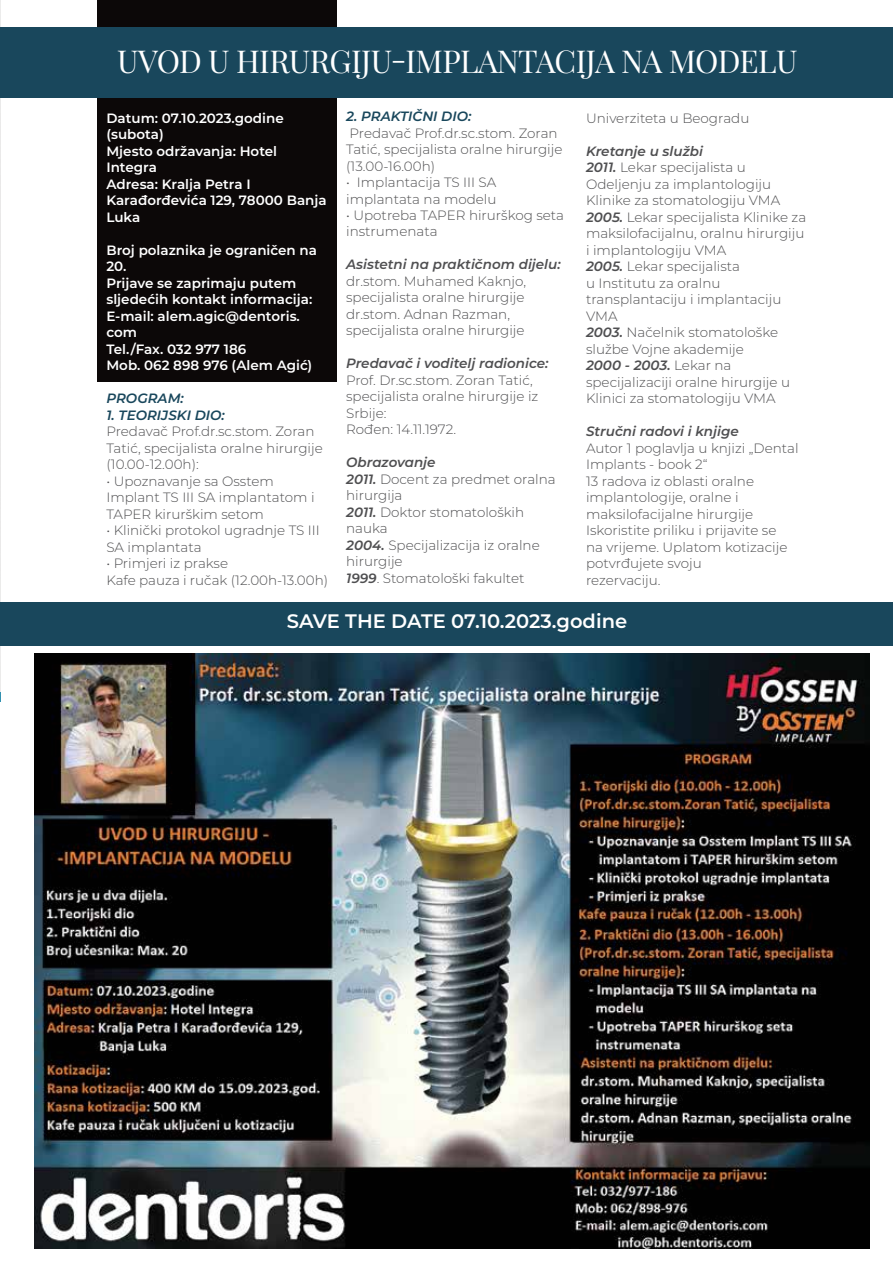
<style>
.page{position:relative;width:893px;height:1263px;background:#fff}
.page>*{position:absolute;margin:0;border:0;box-sizing:border-box;transform-origin:0 0}
.t1{font:31.5px "Playfair Display";letter-spacing:-.02em;color:#fff}
.t2{font:600 19.5px "Montserrat";color:#fff}
.t3{font:300 13.5px/16.5px "Montserrat";color:#4f4f51}
.t4{font:600 13.5px/16.5px "Montserrat";color:#fff}
.t5{font:italic 600 13.5px "Montserrat";color:#4f4f51}
.t6{font:italic 600 13.5px "Montserrat";color:#19475c}
.s1{font-weight:600;font-style:italic}
</style>
<div class="page">
<hr style="left:0;top:666px;width:1px;height:36px;background:#3291b0">
<img style="left:0;top:0;width:1px;height:691px">
<div style="left:97px;top:0;width:240px;height:381px;background:#0c0808"></div>
<div style="left:0;top:28px;width:893px;height:70px;background:#19475c"></div>
<div style="left:0;top:601px;width:893px;height:44px;background:#19475c"></div>
<img style="left:34px;top:653px;width:835px;height:595px">
<h1 class="t1" style="left:117px;top:42px;width:682px">UVOD U HIRURGIJU-IMPLANTACIJA NA MODELU</h1>
<p class="t4" style="left:106px;top:109px;width:222px">Datum: 07.10.2023.godine (subota)<br>Mjesto održavanja: Hotel<br>Integra<br>Adresa: Kralja Petra I<br>Karađorđevića 129, 78000 Banja<br>Luka</p>
<p class="t4" style="left:106px;top:241px;width:212px">Broj polaznika je ograničen na<br>20.<br>Prijave se zaprimaju putem sljedećih kontakt informacija:<br>E-mail: alem.agic@dentoris. com<br>Tel./Fax. 032 977 186<br>Mob. 062 898 976 (Alem Agić)</p>
<p class="t6" style="left:106px;top:389px;width:79px">PROGRAM:</p>
<p class="t6" style="left:106px;top:405px;width:120px">1. TEORIJSKI DIO:</p>
<p class="t3" style="left:106px;top:423px;width:218px">Predavač Prof.dr.sc.stom. Zoran<br>Tatić, specijalista oralne hirurgije (10.00-12.00h):</p>
<p class="t3" style="left:106px;top:472px;width:210px">• Upoznavanje sa Osstem<br>Implant TS III SA implantatom i<br>TAPER kirurškim setom</p>
<p class="t3" style="left:106px;top:522px;width:215px">• Klinički protokol ugradnje TS III<br>SA implantata</p>
<p class="t3" style="left:106px;top:555px;width:223px">• Primjeri iz prakse<br>Kafe pauza i ručak (12.00h-13.00h)</p>
<p class="t6" style="left:346px;top:107px;width:127px">2. PRAKTIČNI DIO:</p>
<p class="t3" style="left:346px;top:124px;width:218px">Predavač Prof.dr.sc.stom. Zoran<br>Tatić, specijalista oralne hirurgije (13.00-16.00h)</p>
<p class="t3" style="left:346px;top:174px;width:152px">• Implantacija TS III SA implantata na modelu</p>
<p class="t3" style="left:346px;top:207px;width:219px">• Upotreba TAPER hirurškog seta instrumenata</p>
<p class="t5" style="left:346px;top:255px;width:216px">Asistetni na praktičnom dijelu:</p>
<p class="t3" style="left:346px;top:272px;width:181px">dr.stom. Muhamed Kaknjo, specijalista oralne hirurgije dr.stom. Adnan Razman, specijalista oralne hirurgije</p>
<p class="t5" style="left:346px;top:354px;width:204px">Predavač i voditelj radionice:</p>
<p class="t3" style="left:346px;top:371px;width:194px">Prof. Dr.sc.stom. Zoran Tatić, specijalista oralne hirurgije iz<br>Srbije:<br>Rođen: 14.11.1972.</p>
<p class="t3" style="left:346px;top:454px;width:211px"><span class="s1">Obrazovanje<br>2011.</span> Docent za predmet oralna hirurgija<br><span class="s1">2011.</span> Doktor stomatoloških nauka<br><span class="s1">2004.</span> Specijalizacija iz oralne hirurgije<br><span class="s1">1999</span>. Stomatološki fakultet</p>
<p class="t3" style="left:586px;top:109px;width:165px">Univerziteta u Beogradu</p>
<p class="t3" style="left:586px;top:142px;width:222px"><span class="s1">Kretanje u službi<br>2011.</span> Lekar specijalista u<br>Odeljenju za implantologiju<br>Klinike za stomatologiju VMA<br><span class="s1">2005.</span> Lekar specijalista Klinike za maksilofacijalnu, oralnu hirurgiju i implantologiju VMA<br><span class="s1">2005.</span> Lekar specijalista<br>u Institutu za oralnu transplantaciju i implantaciju<br>VMA<br><span class="s1">2003.</span> Načelnik stomatološke službe Vojne akademije<br><span class="s1">2000 - 2003.</span> Lekar na specijalizaciji oralne hirurgije u<br>Klinici za stomatologiju VMA</p>
<p class="t5" style="left:586px;top:422px;width:154px">Stručni radovi i knjige</p>
<p class="t3" style="left:586px;top:439px;width:214px">Autor 1 poglavlja u knjizi „Dental<br>Implants - book 2“<br>13 radova iz oblasti oralne implantologije, oralne i maksilofacijalne hirurgije<br>Iskoristite priliku i prijavite se<br>na vrijeme. Uplatom kotizacije potvrđujete svoju<br>rezervaciju.</p>
<h2 class="t2" style="left:287px;top:607px;width:342px">SAVE THE DATE 07.10.2023.godine</h2>
</div>
